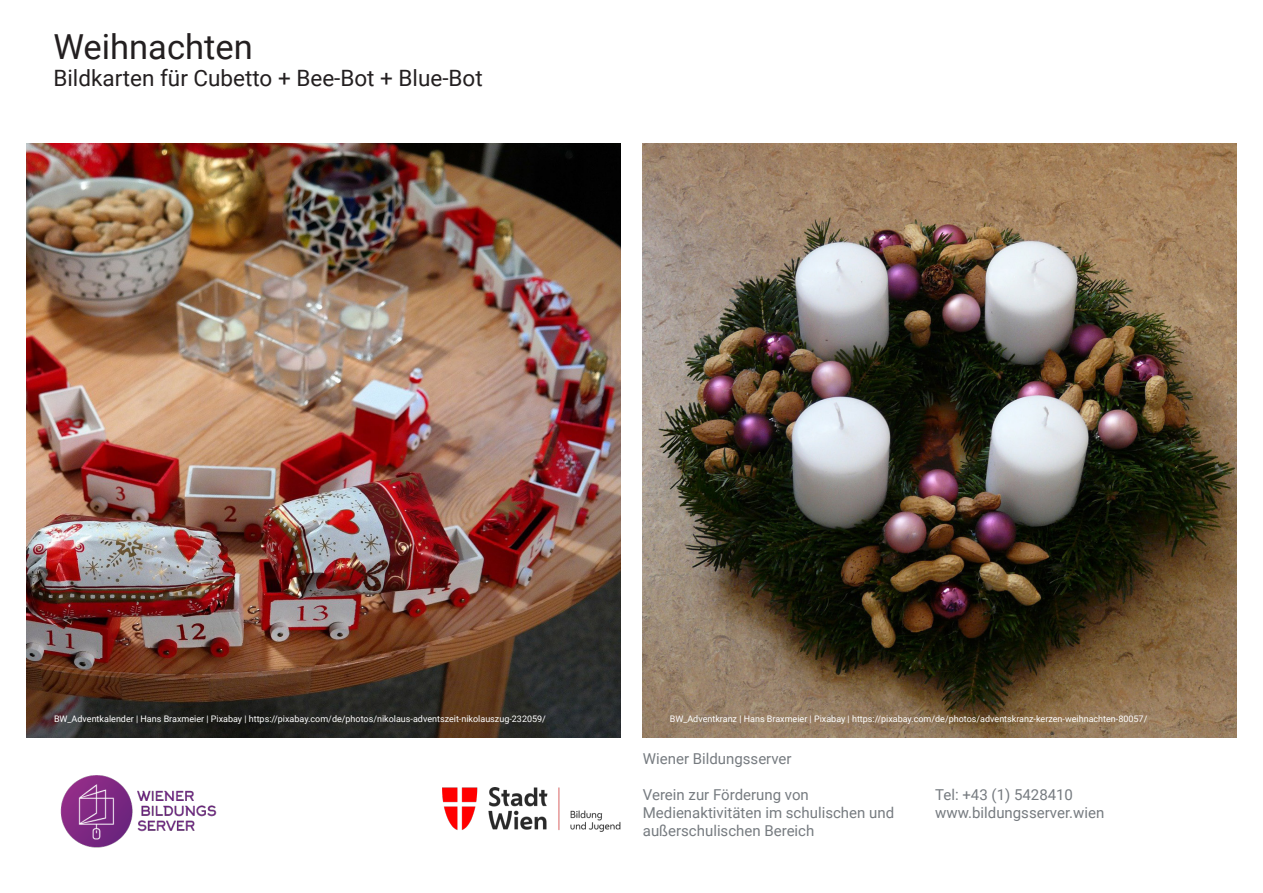
<style>
.page{position:relative;width:1263px;height:893px;background:#fff}
.page>*{position:absolute;margin:0;border:0;box-sizing:border-box;transform-origin:0 0}
.t1{font:34.5px "Roboto";color:#231f20}
.t2{font:22.5px "Roboto";color:#231f20}
.t3{font:15px/18px "Roboto";color:#767b80}
.t4{font:9px "Roboto";color:#fff}
</style>
<div class="page">
<img style="left:60px;top:775px;width:156px;height:73px">
<img style="left:442px;top:787px;width:179px;height:45px">
<img style="left:642px;top:144px;width:594px;height:594px">
<img style="left:27px;top:144px;width:593px;height:594px">
<h1 class="t1" style="left:53px;top:22px;width:201px">Weihnachten</h1>
<h2 class="t2" style="left:53px;top:62px;width:431px">Bildkarten für Cubetto + Bee-Bot + Blue-Bot</h2>
<p class="t4" style="left:54px;top:713px;width:493px">BW_Adventkalender | Hans Braxmeier | Pixabay | https://pixabay.com/de/photos/nikolaus-adventszeit-nikolauszug-232059/</p>
<p class="t4" style="left:670px;top:713px;width:479px">BW_Adventkranz | Hans Braxmeier | Pixabay | https://pixabay.com/de/photos/adventskranz-kerzen-weihnachten-80057/</p>
<h3 class="t3" style="left:643px;top:749px;width:150px">Wiener Bildungsserver</h3>
<h3 class="t3" style="left:643px;top:785px;width:253px">Verein zur Förderung von<br>Medienaktivitäten im schulischen und außerschulischen Bereich</h3>
<h3 class="t3" style="left:935px;top:785px;width:170px">Tel: +43 (1) 5428410 www.bildungsserver.wien</h3>
</div>
